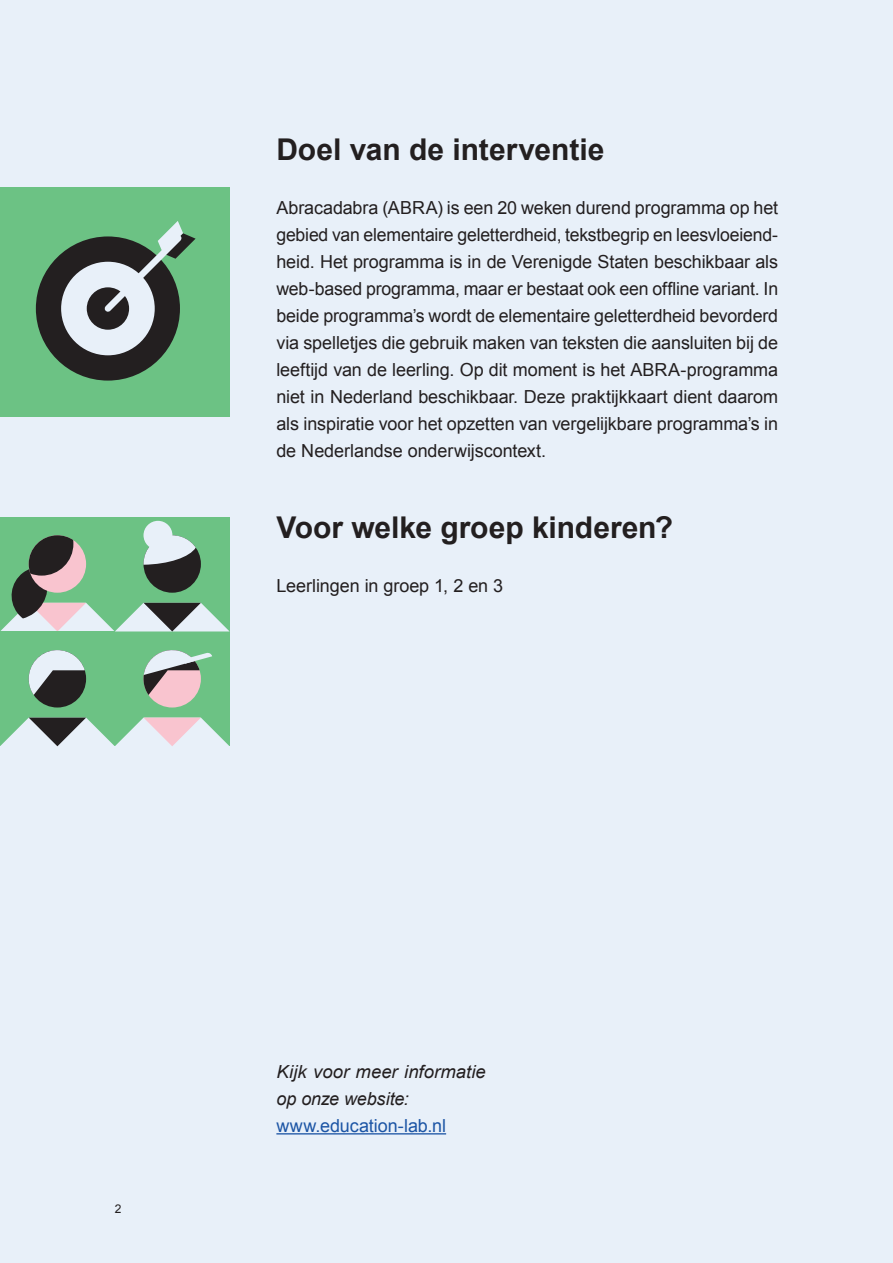
<style>
.page{position:relative;width:893px;height:1263px;background:#e8f0f9}
.page>*{position:absolute;margin:0;border:0;box-sizing:border-box;transform-origin:0 0}
.Subheader_not_number{font:700 30px "Arial";letter-spacing:-.005em;color:#231f20}
.t1{font:18px/27px "Arial";letter-spacing:-.005em;color:#231f20;text-align:justify}
.t2{font:italic 18px/27px "Arial";color:#231f20}
.t3{font:18px "Arial";letter-spacing:-.005em;color:#1c55a5}
.t4{font:12px "Arial";color:#231f20}
</style>
<div class="page">
<hr style="left:276px;top:1133px;width:170px;height:1px;background:#1c55a5">
<div style="left:0;top:187px;width:230px;height:229px;background:#6cc284"></div>
<div style="left:36px;top:236px;width:144px;height:145px;background:#231f20;border-radius:50%"></div>
<div style="left:61px;top:262px;width:94px;height:93px;background:#e8f0f9;border-radius:50%"></div>
<div style="left:87px;top:287px;width:42px;height:43px;background:#231f20;border-radius:50%"></div>
<svg style="left:99px;top:221px;width:97px;height:97px"></svg>
<div style="left:115px;top:631px;width:115px;height:115px;background:#6cc284"></div>
<div style="left:144px;top:650px;width:57px;height:57px;background:#f9c4cf;border-radius:50%"></div>
<svg style="left:144px;top:650px;width:68px;height:45px"></svg>
<div style="left:0;top:517px;width:115px;height:114px;background:#6cc284"></div>
<div style="left:115px;top:517px;width:115px;height:114px;background:#6cc284"></div>
<div style="left:144px;top:521px;width:28px;height:29px;background:#e8f0f9;border-radius:50%"></div>
<svg style="left:0;top:535px;width:229px;height:96px"></svg>
<div style="left:0;top:631px;width:115px;height:115px;background:#6cc284"></div>
<div style="left:29px;top:650px;width:57px;height:57px;background:#231f20;border-radius:50%"></div>
<svg style="left:0;top:718px;width:229px;height:28px"></svg>
<svg style="left:29px;top:650px;width:56px;height:45px"></svg>
<p class="Subheader_not_number" style="left:276px;top:130px;width:330px">Doel van de interventie</p>
<p class="t1" style="left:276px;top:194px;width:503px">Abracadabra (ABRA) is een 20 weken durend programma op het gebied van elementaire geletterdheid, tekstbegrip en leesvloeiend&shy;heid. Het programma is in de Verenigde Staten beschikbaar als web-based programma, maar er bestaat ook een offline variant. In beide programma’s wordt de elementaire geletterdheid bevorderd via spelletjes die gebruik maken van teksten die aansluiten bij de leeftijd van de leerling. Op dit moment is het ABRA-programma niet in Nederland beschikbaar. Deze praktijkkaart dient daarom als inspiratie voor het opzetten van vergelijkbare programma’s in de Nederlandse onderwijscontext.</p>
<p class="Subheader_not_number" style="left:276px;top:508px;width:398px">Voor welke groep kinderen?</p>
<p class="t1" style="left:276px;top:572px;width:228px">Leerlingen in groep 1, 2 en 3</p>
<p class="t4" style="left:115px;top:1201px;width:8px">2</p>
<p class="t2" style="left:276px;top:1058px;width:211px">Kijk voor meer informatie op onze website:</p>
<p class="t3" style="left:276px;top:1114px;width:171px">www.education-lab.nl</p>
</div>
